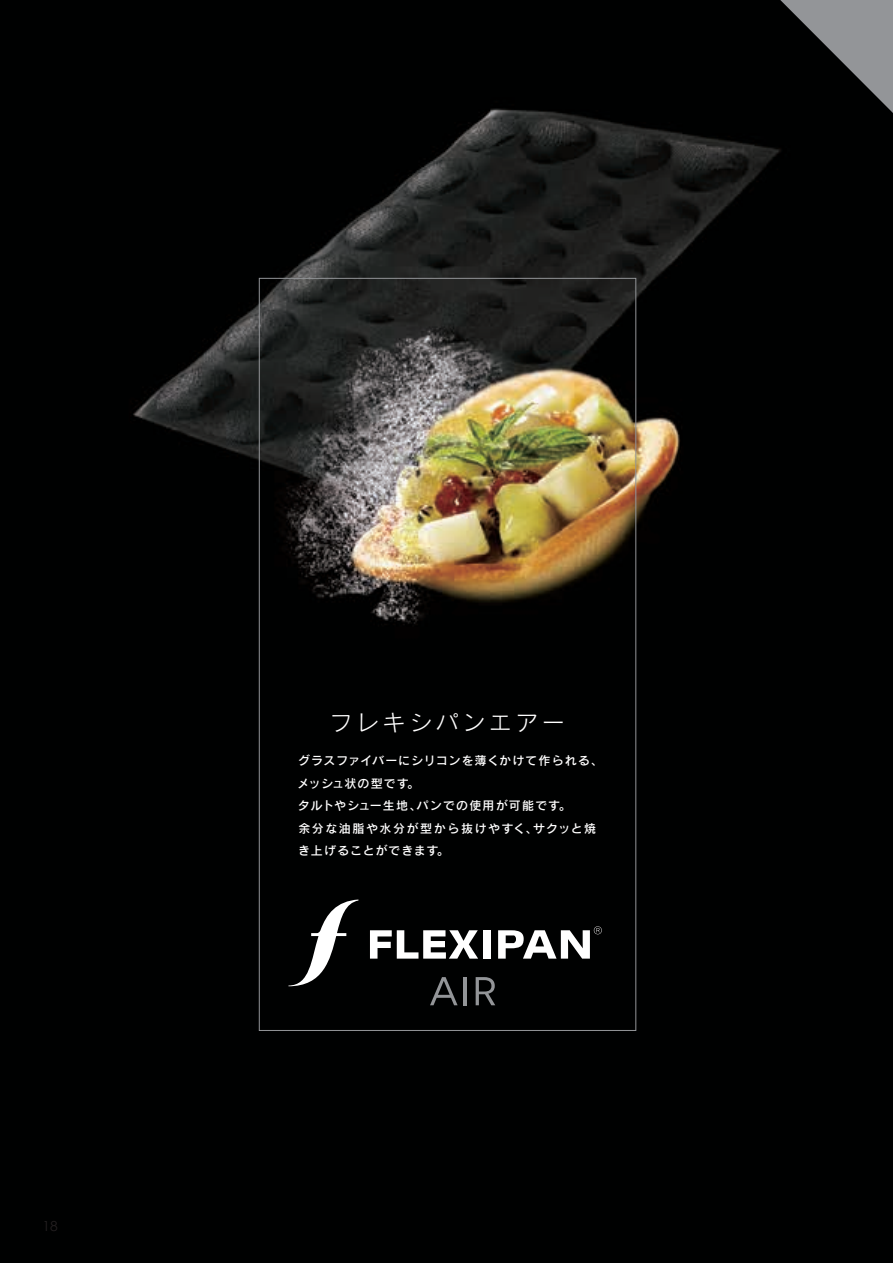
<style>
.page{position:relative;width:893px;height:1263px;background:#fff}
.page>*{position:absolute;margin:0;border:0;box-sizing:border-box;transform-origin:0 0}
.t1{font:22.5px "Rodin Pro N M";letter-spacing:.18em;color:#fff}
.t2{font:13.8px "Century Gothic";color:#231f20}
.t3{font:12px/22.5px "Rodin Pro N DB";letter-spacing:.095em;color:#fff}
</style>
<div class="page">
<img style="left:0;top:0;width:893px;height:1263px">
<svg style="left:288px;top:899px;width:70px;height:87px"></svg>
<svg style="left:370px;top:930px;width:108px;height:29px"></svg>
<div style="left:483px;top:930px;width:7px;height:29px;background:#fff"></div>
<svg style="left:498px;top:926px;width:104px;height:33px"></svg>
<svg style="left:430px;top:977px;width:28px;height:28px"></svg>
<hr style="left:464px;top:977px;width:3px;height:28px;background:#939598">
<svg style="left:476px;top:977px;width:19px;height:28px"></svg>
<svg style="left:766px;top:0;width:127px;height:127px;background:#3a3b3c"></svg>
<p class="t2" style="left:43px;top:1216px;width:17px">18</p>
<h1 class="t1" style="left:330px;top:708px;width:236px">フレキシパンエアー</h1>
<p class="t3" style="left:297px;top:749px;width:307px">グラスファイバーにシリコンを薄くかけて作られる、メッシュ状の型です。<br>タルトやシュー生地、パンでの使用が可能です。<br>余分な油脂や水分が型から抜けやすく、サクッと焼き上げることができます。</p>
</div>
